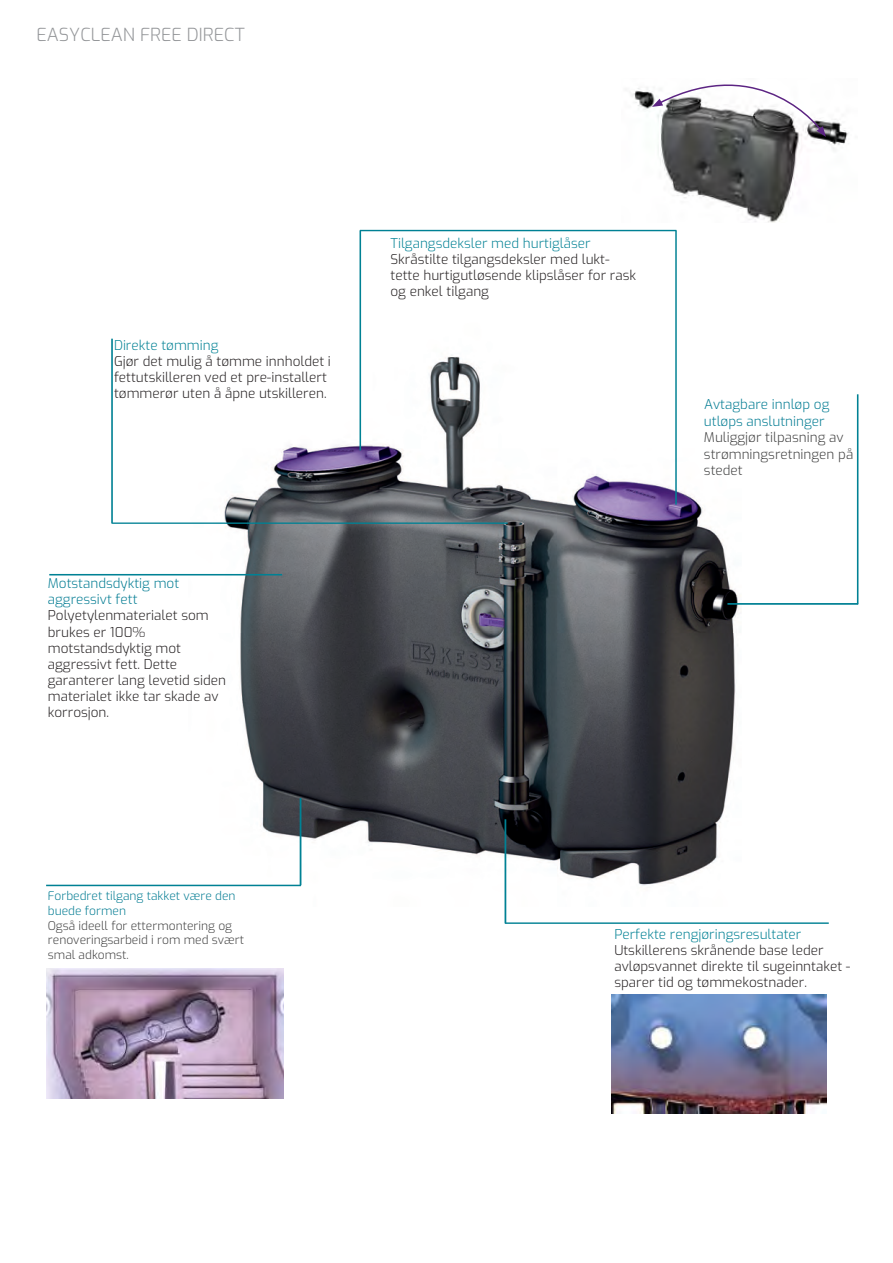
<style>
.page{position:relative;width:893px;height:1263px;background:#fff}
.page>*{position:absolute;margin:0;border:0;box-sizing:border-box;transform-origin:0 0}
.t1{font:300 18px "Exo";color:#939598}
.t2{font:300 13.5px/15.9px "Exo";color:#231f20}
.t3{font:300 13.5px/16.5px "Exo";color:#404040}
.t4{font:300 13.5px/16.5px "Exo";color:#007b92}
.t5{font:300 12px/14.7px "Exo";color:#404040}
.t6{font:300 12px/14.7px "Exo";color:#007b92}
.s1{color:#008194}
.s2{color:#007b92}
</style>
<div class="page">
<img style="left:189px;top:264px;width:600px;height:642px">
<img style="left:611px;top:994px;width:216px;height:119px">
<img style="left:46px;top:968px;width:237px;height:131px">
<hr style="left:46px;top:885px;width:255px;height:1px;background:#008194">
<img style="left:632px;top:87px;width:217px;height:135px">
<svg style="left:652px;top:84px;width:174px;height:53px"></svg>
<hr style="left:112px;top:523px;width:396px;height:1px;background:#008194">
<hr style="left:112px;top:339px;width:1px;height:184px;background:#008194">
<hr style="left:360px;top:230px;width:316px;height:1px;background:#008194">
<hr style="left:360px;top:230px;width:1px;height:220px;background:#008194">
<hr style="left:676px;top:230px;width:1px;height:275px;background:#008194">
<hr style="left:49px;top:574px;width:233px;height:1px;background:#008194">
<hr style="left:300px;top:798px;width:1px;height:87px;background:#008194">
<hr style="left:505px;top:819px;width:1px;height:104px;background:#008194">
<hr style="left:505px;top:923px;width:324px;height:1px;background:#008194">
<hr style="left:727px;top:604px;width:131px;height:1px;background:#008194">
<hr style="left:857px;top:394px;width:1px;height:210px;background:#008194">
<p class="t1" style="left:36px;top:21px;width:210px">EASYCLEAN FREE DIRECT</p>
<p class="t2" style="left:114px;top:337px;width:218px"><span class="s1">Direkte tømming<br></span>Gjør det mulig å tømme innholdet i fettutskilleren ved et pre-installert tømmerør uten å åpne utskilleren.</p>
<p class="t2" style="left:390px;top:234px;width:247px"><span class="s1">Tilgangsdeksler med hurtiglåser </span>Skråstilte tilgangsdeksler med lukt&shy;tette hurtigutløsende klipslåser for rask og enkel tilgang</p>
<p class="t2" style="left:48px;top:575px;width:180px"><span class="s2">Motstandsdyktig mot aggressivt fett<br></span>Polyetylenmaterialet som brukes er 100% motstandsdyktig mot aggressivt fett. Dette garanterer lang levetid siden materialet ikke tar skade av korrosjon.</p>
<p class="t4" style="left:704px;top:395px;width:127px">Avtagbare innløp og utløps anslutninger</p>
<p class="t3" style="left:704px;top:428px;width:151px">Muliggjør tilpasning av strømningsretningen på stedet</p>
<p class="t6" style="left:48px;top:888px;width:189px">Forbedret tilgang takket være den buede formen</p>
<p class="t5" style="left:48px;top:917px;width:198px">Også ideell for ettermontering og renoveringsarbeid i rom med svært smal adkomst.</p>
<p class="t2" style="left:614px;top:925px;width:238px"><span class="s1">Perfekte rengjøringsresultater </span>Utskillerens skrånende base leder avløpsvannet direkte til sugeinntaket - sparer tid og tømmekostnader.</p>
</div>
